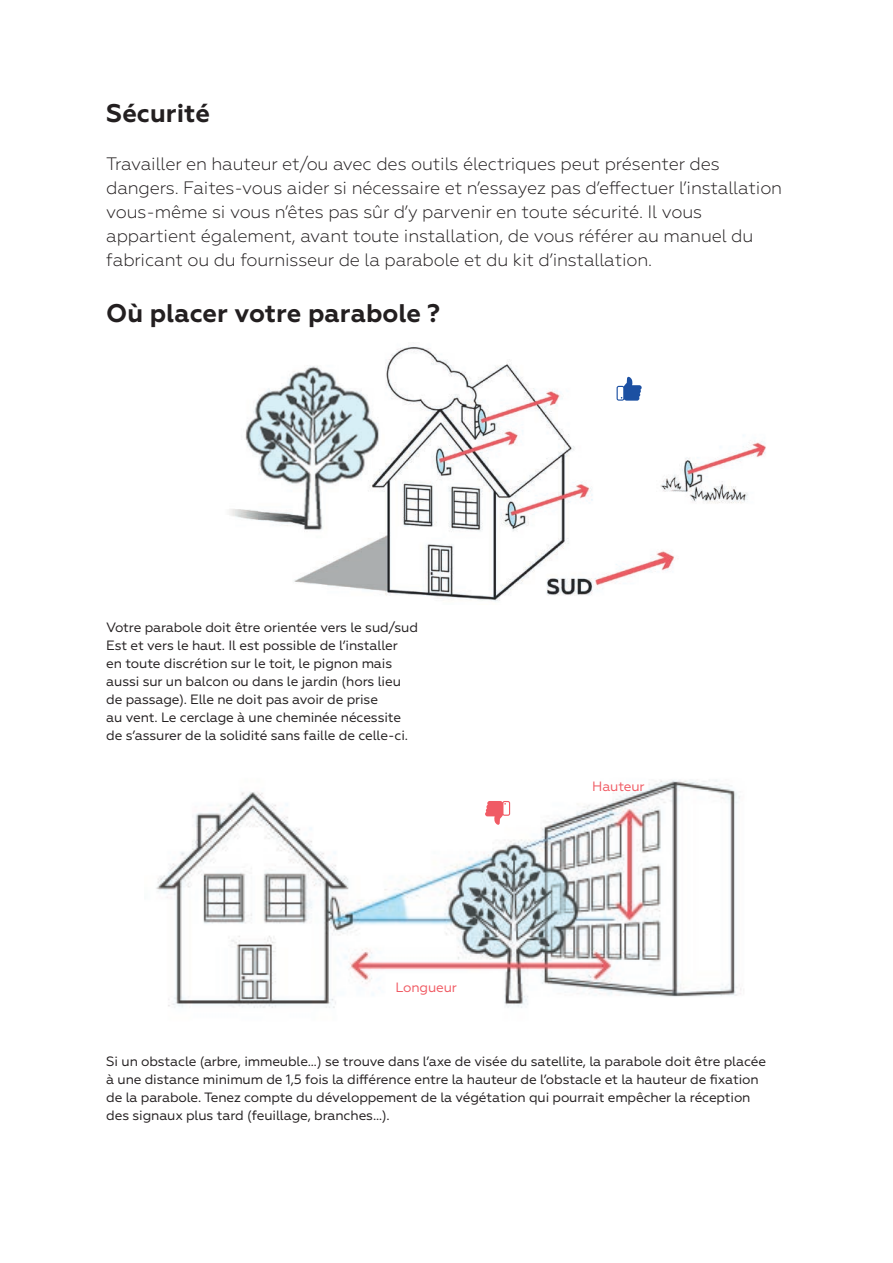
<style>
.page{position:relative;width:893px;height:1263px;background:#fff}
.page>*{position:absolute;margin:0;border:0;box-sizing:border-box;transform-origin:0 0}
.t1{font:700 25.5px "Geometria";color:#231f20}
.t2{font:300 18px/24px "Geometria";letter-spacing:-.01em;color:#231f20}
.t3{font:13.5px/18px "Geometria";letter-spacing:-.01em;color:#231f20}
.t4{font:13.5px "Geometria";letter-spacing:-.01em;color:#f05b64}
</style>
<div class="page">
<img style="left:229px;top:346px;width:537px;height:256px">
<img style="left:156px;top:780px;width:585px;height:228px">
<svg style="left:617px;top:386px;width:7px;height:15px"></svg>
<div style="left:618px;top:387px;width:5px;height:12px;background:#fff"></div>
<svg style="left:621px;top:377px;width:21px;height:24px"></svg>
<svg style="left:502px;top:801px;width:8px;height:15px"></svg>
<div style="left:503px;top:802px;width:6px;height:13px;background:#fff"></div>
<svg style="left:485px;top:801px;width:21px;height:24px"></svg>
<h1 class="t1" style="left:106px;top:98px;width:105px">Sécurité</h1>
<p class="t2" style="left:106px;top:152px;width:677px">Travailler en hauteur et/ou avec des outils électriques peut présenter des dangers. Faites-vous aider si nécessaire et n’essayez pas d’effectuer l’installation vous-même si vous n’êtes pas sûr d’y parvenir en toute sécurité. Il vous appartient également, avant toute installation, de vous référer au manuel du fabricant ou du fournisseur de la parabole et du kit d’installation.</p>
<h1 class="t1" style="left:106px;top:298px;width:335px">Où placer votre parabole ?</h1>
<p class="t3" style="left:106px;top:618px;width:313px">Votre parabole doit être orientée vers le sud/sud Est et vers le haut. Il est possible de l’installer<br>en toute discrétion sur le toit, le pignon mais aussi sur un balcon ou dans le jardin (hors lieu de passage). Elle ne doit pas avoir de prise<br>au vent. Le cerclage à une cheminée nécessite de s’assurer de la solidité sans faille de celle-ci.</p>
<p class="t4" style="left:395px;top:980px;width:63px">Longueur</p>
<p class="t4" style="left:592px;top:778px;width:54px">Hauteur</p>
<p class="t3" style="left:106px;top:1052px;width:661px">Si un obstacle (arbre, immeuble…) se trouve dans l’axe de visée du satellite, la parabole doit être placée à une distance minimum de 1,5 fois la différence entre la hauteur de l’obstacle et la hauteur de fixation de la parabole. Tenez compte du développement de la végétation qui pourrait empêcher la réception des signaux plus tard (feuillage, branches…).</p>
</div>
